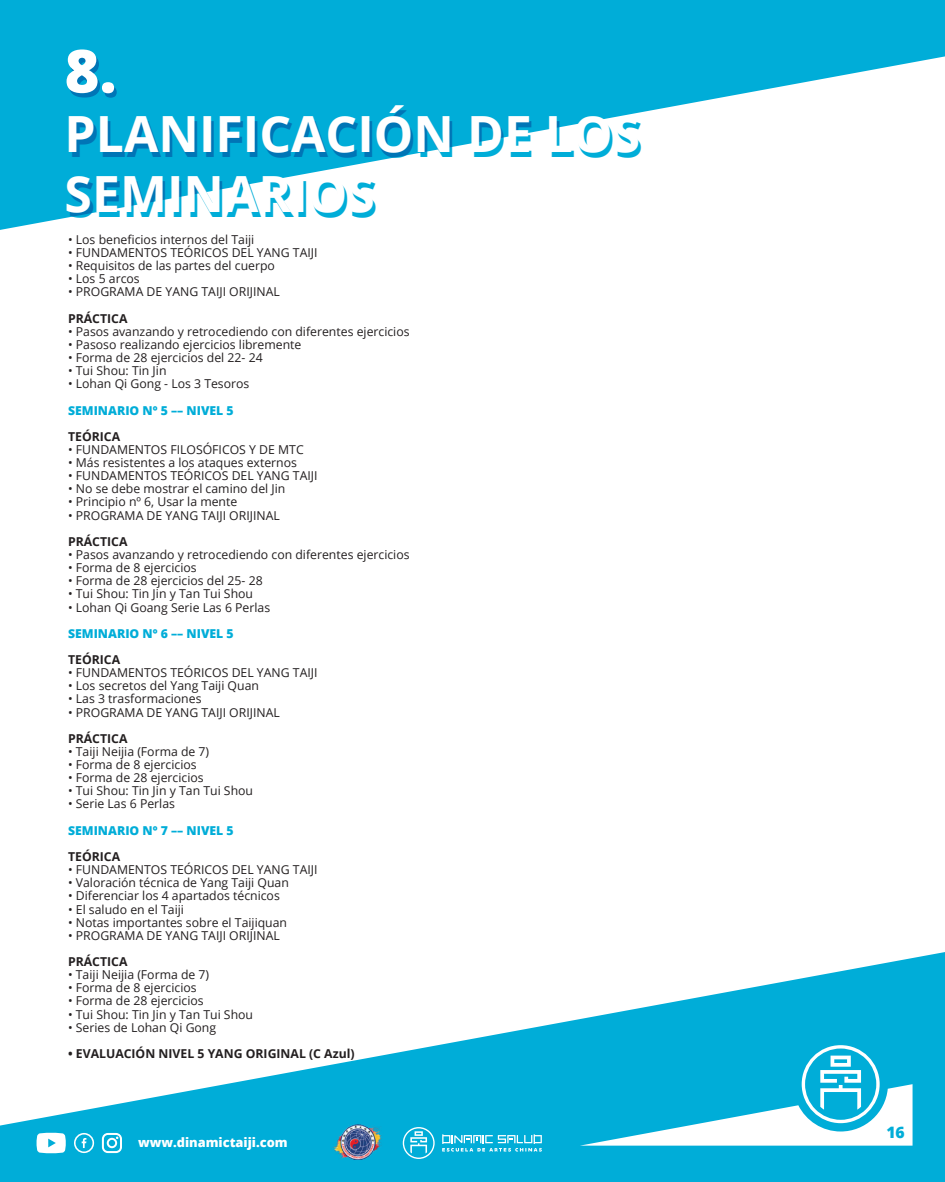
<style>
.page{position:relative;width:945px;height:1182px;background:#fff}
.page>*{position:absolute;margin:0;border:0;box-sizing:border-box;transform-origin:0 0}
.t1{font:800 59.5px "Open Sans";color:#fff}
.t2{font:700 49.88px/59.9px "Open Sans";color:#fff}
.t3{font:800 15.75px "Open Sans";color:#00add8}
.t4{font:800 12.86px "Open Sans";color:#fff}
.t5{font:12.25px "Open Sans";color:#231f20}
.t6{font:700 12.25px "Open Sans";color:#231f20}
.t7{font:800 12.25px "Open Sans";color:#00add8}
</style>
<div class="page">
<svg style="left:0;top:0;width:945px;height:230px;fill:#00add8"></svg>
<svg style="left:0;top:952px;width:945px;height:229px;fill:#00add8"></svg>
<svg style="left:580px;top:1045px;width:333px;height:100px"></svg>
<svg style="left:102px;top:1132px;width:20px;height:20px"></svg>
<svg style="left:74px;top:1132px;width:20px;height:20px"></svg>
<svg style="left:37px;top:1132px;width:29px;height:21px"></svg>
<img style="left:332px;top:1124px;width:52px;height:35px">
<svg style="left:442px;top:1134px;width:100px;height:17px;background:#48c3e2"></svg>
<svg style="left:403px;top:1126px;width:32px;height:32px"></svg>
<h1 class="t1" style="left:65px;top:26px;width:54px">8.</h1>
<h2 class="t2" style="left:65px;top:103px;width:577px">PLANIFICACIÓN DE LOS<br>SEMINARIOS</h2>
<p class="t5" style="left:68px;top:231px;width:188px">• Los beneficios internos del Taiji</p>
<p class="t5" style="left:68px;top:244px;width:251px">• FUNDAMENTOS TEÓRICOS DEL YANG TAIJI</p>
<p class="t5" style="left:68px;top:257px;width:208px">• Requisitos de las partes del cuerpo</p>
<p class="t5" style="left:68px;top:270px;width:73px">• Los 5 arcos</p>
<p class="t5" style="left:68px;top:283px;width:213px">• PROGRAMA DE YANG TAIJI ORIJINAL</p>
<p class="t6" style="left:68px;top:309px;width:61px">PRÁCTICA</p>
<p class="t5" style="left:68px;top:323px;width:343px">• Pasos avanzando y retrocediendo con diferentes ejercicios</p>
<p class="t5" style="left:68px;top:336px;width:235px">• Pasoso realizando ejercicios libremente</p>
<p class="t5" style="left:68px;top:349px;width:196px">• Forma de 28 ejercicios del 22- 24</p>
<p class="t5" style="left:68px;top:362px;width:100px">• Tui Shou: Tin Jin</p>
<p class="t5" style="left:68px;top:375px;width:183px">• Lohan Qi Gong - Los 3 Tesoros</p>
<p class="t7" style="left:68px;top:401px;width:167px">SEMINARIO Nº 5 –– NIVEL 5</p>
<p class="t6" style="left:68px;top:427px;width:54px">TEÓRICA</p>
<p class="t5" style="left:68px;top:441px;width:237px">• FUNDAMENTOS FILOSÓFICOS Y DE MTC</p>
<p class="t5" style="left:68px;top:454px;width:230px">• Más resistentes a los ataques externos</p>
<p class="t5" style="left:68px;top:467px;width:251px">• FUNDAMENTOS TEÓRICOS DEL YANG TAIJI</p>
<p class="t5" style="left:68px;top:480px;width:219px">• No se debe mostrar el camino del Jin</p>
<p class="t5" style="left:68px;top:493px;width:171px">• Principio nº 6, Usar la mente</p>
<p class="t5" style="left:68px;top:506px;width:213px">• PROGRAMA DE YANG TAIJI ORIJINAL</p>
<p class="t6" style="left:68px;top:532px;width:61px">PRÁCTICA</p>
<p class="t5" style="left:68px;top:546px;width:343px">• Pasos avanzando y retrocediendo con diferentes ejercicios</p>
<p class="t5" style="left:68px;top:559px;width:130px">• Forma de 8 ejercicios</p>
<p class="t5" style="left:68px;top:572px;width:196px">• Forma de 28 ejercicios del 25- 28</p>
<p class="t5" style="left:68px;top:585px;width:187px">• Tui Shou: Tin Jin y Tan Tui Shou</p>
<p class="t5" style="left:68px;top:598px;width:204px">• Lohan Qi Goang Serie Las 6 Perlas</p>
<p class="t7" style="left:68px;top:624px;width:167px">SEMINARIO Nº 6 –– NIVEL 5</p>
<p class="t6" style="left:68px;top:651px;width:54px">TEÓRICA</p>
<p class="t5" style="left:68px;top:664px;width:251px">• FUNDAMENTOS TEÓRICOS DEL YANG TAIJI</p>
<p class="t5" style="left:68px;top:677px;width:192px">• Los secretos del Yang Taiji Quan</p>
<p class="t5" style="left:68px;top:690px;width:135px">• Las 3 trasformaciones</p>
<p class="t5" style="left:68px;top:703px;width:213px">• PROGRAMA DE YANG TAIJI ORIJINAL</p>
<p class="t6" style="left:68px;top:729px;width:61px">PRÁCTICA</p>
<p class="t5" style="left:68px;top:743px;width:143px">• Taiji Neijia (Forma de 7)</p>
<p class="t5" style="left:68px;top:756px;width:130px">• Forma de 8 ejercicios</p>
<p class="t5" style="left:68px;top:769px;width:137px">• Forma de 28 ejercicios</p>
<p class="t5" style="left:68px;top:782px;width:187px">• Tui Shou: Tin Jin y Tan Tui Shou</p>
<p class="t5" style="left:68px;top:795px;width:108px">• Serie Las 6 Perlas</p>
<p class="t7" style="left:68px;top:820px;width:167px">SEMINARIO Nº 7 –– NIVEL 5</p>
<p class="t6" style="left:68px;top:847px;width:54px">TEÓRICA</p>
<p class="t5" style="left:68px;top:861px;width:251px">• FUNDAMENTOS TEÓRICOS DEL YANG TAIJI</p>
<p class="t5" style="left:68px;top:874px;width:222px">• Valoración técnica de Yang Taiji Quan</p>
<p class="t5" style="left:68px;top:887px;width:213px">• Diferenciar los 4 apartados técnicos</p>
<p class="t5" style="left:68px;top:900px;width:117px">• El saludo en el Taiji</p>
<p class="t5" style="left:68px;top:913px;width:221px">• Notas importantes sobre el Taijiquan</p>
<p class="t5" style="left:68px;top:926px;width:213px">• PROGRAMA DE YANG TAIJI ORIJINAL</p>
<p class="t6" style="left:68px;top:952px;width:61px">PRÁCTICA</p>
<p class="t5" style="left:68px;top:966px;width:143px">• Taiji Neijia (Forma de 7)</p>
<p class="t5" style="left:68px;top:979px;width:130px">• Forma de 8 ejercicios</p>
<p class="t5" style="left:68px;top:992px;width:137px">• Forma de 28 ejercicios</p>
<p class="t5" style="left:68px;top:1005px;width:187px">• Tui Shou: Tin Jin y Tan Tui Shou</p>
<p class="t5" style="left:68px;top:1018px;width:150px">• Series de Lohan Qi Gong</p>
<p class="t6" style="left:68px;top:1044px;width:288px">• EVALUACIÓN NIVEL 5 YANG ORIGINAL (C Azul)</p>
<p class="t4" style="left:138px;top:1132px;width:151px">www.dinamictaiji.com</p>
<p class="t3" style="left:886px;top:1119px;width:20px">16</p>
</div>
